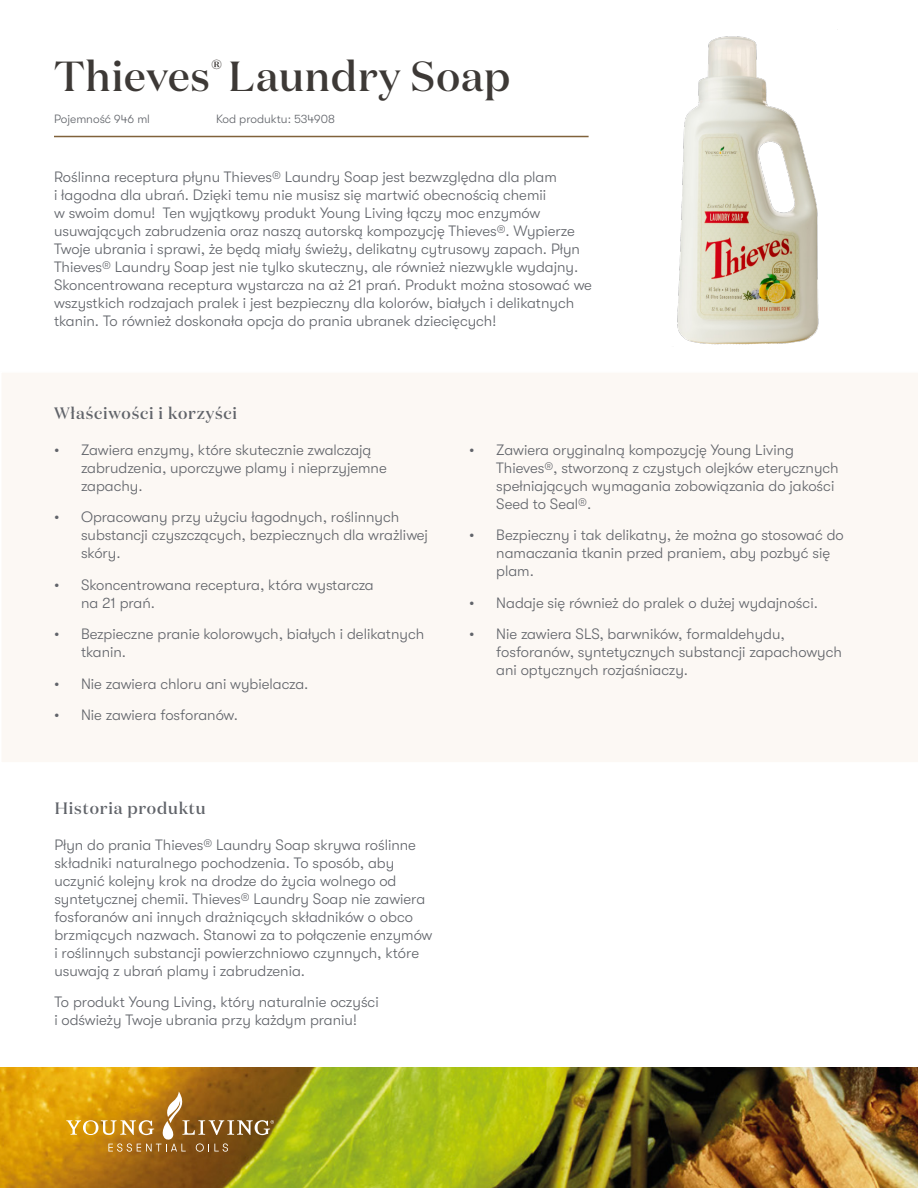
<style>
.page{position:relative;width:918px;height:1188px;background:#fff}
.page>*{position:absolute;margin:0;border:0;box-sizing:border-box;transform-origin:0 0}
.t1{font:500 42px "Domaine Display";letter-spacing:.02em;color:#3d3936}
.t2{font:500 16.5px "Domaine Display";letter-spacing:.05em;color:#61646a}
.t3{font:300 15px/18px "GT Walsheim Pro";color:#61646a}
.t4{font:300 12px "GT Walsheim Pro";color:#61646a}
</style>
<div class="page">
<img style="left:0;top:1067px;width:918px;height:121px">
<div style="left:2px;top:373px;width:916px;height:389px;background:#fcf8f4"></div>
<svg style="left:66px;top:1092px;width:208px;height:60px;background:#af7e27"></svg>
<hr style="left:54px;top:136px;width:535px;height:1px;background:#80623b">
<img style="left:657px;top:36px;width:180px;height:339px">
<h1 class="t1" style="left:54px;top:49px;width:458px">Thieves<sup>®</sup> Laundry Soap</h1>
<p class="t4" style="left:54px;top:112px;width:97px">Pojemność 946 ml</p>
<p class="t4" style="left:216px;top:112px;width:120px">Kod produktu: 534908</p>
<p class="t3" style="left:54px;top:168px;width:539px">Roślinna receptura płynu Thieves® Laundry Soap jest bezwzględna dla plam<br>i łagodna dla ubrań. Dzięki temu nie musisz się martwić obecnością chemii<br>w swoim domu! Ten wyjątkowy produkt Young Living łączy moc enzymów usuwających zabrudzenia oraz naszą autorską kompozycję Thieves®. Wypierze Twoje ubrania i sprawi, że będą miały świeży, delikatny cytrusowy zapach. Płyn Thieves® Laundry Soap jest nie tylko skuteczny, ale również niezwykle wydajny.<br>Skoncentrowana receptura wystarcza na aż 21 prań. Produkt można stosować we wszystkich rodzajach pralek i jest bezpieczny dla kolorów, białych i delikatnych tkanin. To również doskonała opcja do prania ubranek dziecięcych!</p>
<p class="t2" style="left:54px;top:402px;width:185px">Właściwości i korzyści</p>
<p class="t3" style="left:81px;top:441px;width:307px;text-indent:-27px">• Zawiera enzymy, które skutecznie zwalczają zabrudzenia, uporczywe plamy i nieprzyjemne zapachy.</p>
<p class="t3" style="left:81px;top:508px;width:348px;text-indent:-27px">• Opracowany przy użyciu łagodnych, roślinnych substancji czyszczących, bezpiecznych dla wrażliwej skóry.</p>
<p class="t3" style="left:81px;top:576px;width:294px;text-indent:-27px">• Skoncentrowana receptura, która wystarcza na 21 prań.</p>
<p class="t3" style="left:81px;top:625px;width:345px;text-indent:-27px">• Bezpieczne pranie kolorowych, białych i delikatnych tkanin.</p>
<p class="t3" style="left:54px;top:675px;width:256px">• Nie zawiera chloru ani wybielacza.</p>
<p class="t3" style="left:54px;top:706px;width:186px">• Nie zawiera fosforanów.</p>
<p class="t2" style="left:55px;top:798px;width:152px">Historia produktu</p>
<p class="t3" style="left:54px;top:836px;width:380px">Płyn do prania Thieves® Laundry Soap skrywa roślinne składniki naturalnego pochodzenia. To sposób, aby uczynić kolejny krok na drodze do życia wolnego od syntetycznej chemii. Thieves® Laundry Soap nie zawiera fosforanów ani innych drażniących składników o obco brzmiących nazwach. Stanowi za to połączenie enzymów i roślinnych substancji powierzchniowo czynnych, które usuwają z ubrań plamy i zabrudzenia.</p>
<p class="t3" style="left:54px;top:993px;width:326px">To produkt Young Living, który naturalnie oczyści i odświeży Twoje ubrania przy każdym praniu!</p>
<p class="t3" style="left:496px;top:441px;width:344px;text-indent:-27px">• Zawiera oryginalną kompozycję Young Living Thieves®, stworzoną z czystych olejków eterycznych spełniających wymagania zobowiązania do jakości Seed to Seal®.</p>
<p class="t3" style="left:496px;top:526px;width:349px;text-indent:-27px">• Bezpieczny i tak delikatny, że można go stosować do namaczania tkanin przed praniem, aby pozbyć się plam.</p>
<p class="t3" style="left:469px;top:594px;width:350px">• Nadaje się również do pralek o dużej wydajności.</p>
<p class="t3" style="left:496px;top:625px;width:347px;text-indent:-27px">• Nie zawiera SLS, barwników, formaldehydu, fosforanów, syntetycznych substancji zapachowych ani optycznych rozjaśniaczy.</p>
</div>
